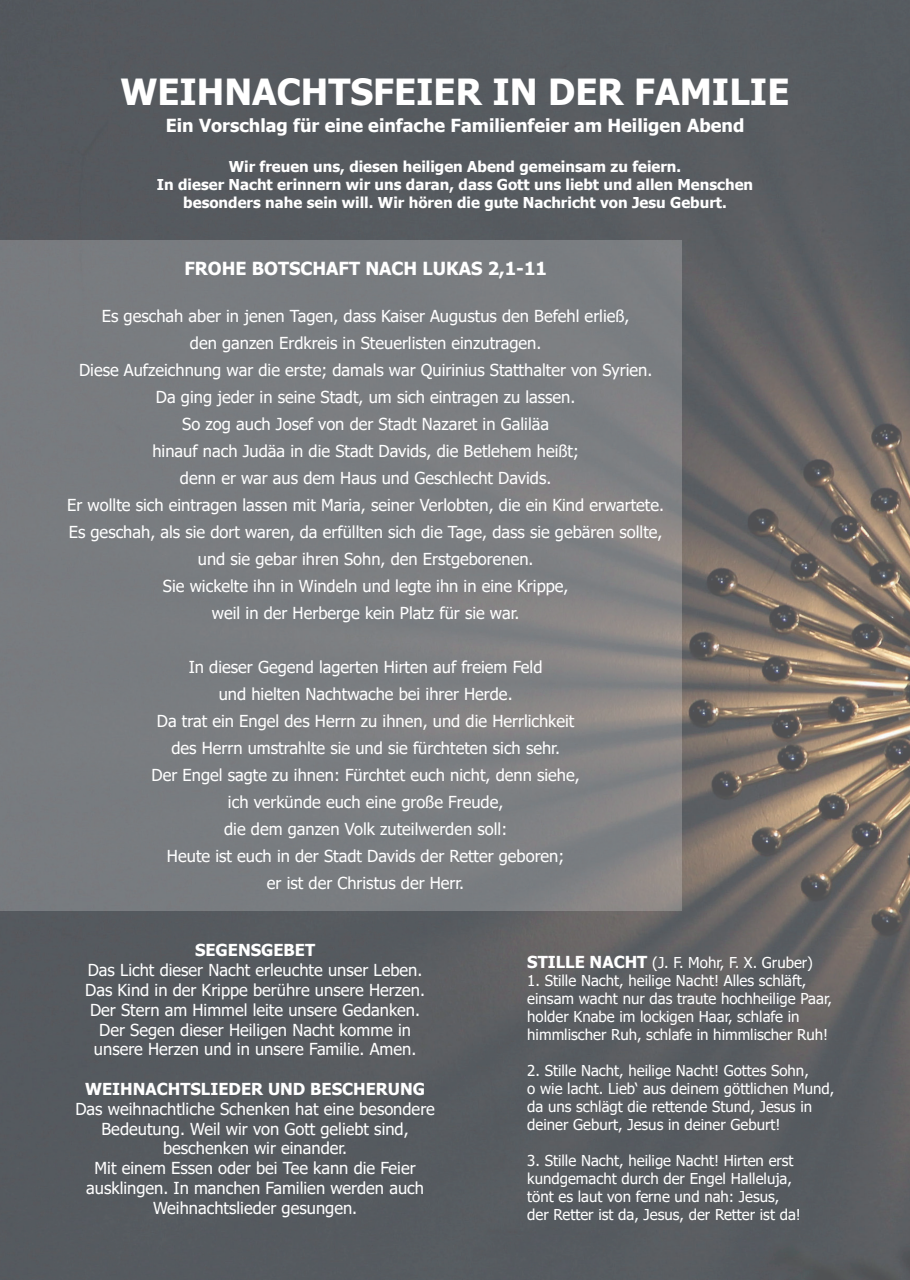
<style>
.page{position:relative;width:910px;height:1280px;background:#fff}
.page>*{position:absolute;margin:0;border:0;box-sizing:border-box;transform-origin:0 0}
.t1{font:700 36px "Tahoma";color:#fff}
.t2{font:700 18px "Tahoma";color:#fff}
.t3{font:16.5px/27px "Tahoma";color:#fff;text-align:center}
.t4{font:700 16.5px "Tahoma";color:#fff}
.t5{font:15px/18px "Tahoma";color:#fff}
.t6{font:700 15px/18px "Tahoma";color:#fff;text-align:center}
.s1{font-weight:700;font-size:16.5px}
</style>
<div class="page">
<img style="left:0;top:0;width:910px;height:1280px">
<div style="left:0;top:240px;width:681px;height:670px;background:linear-gradient(to right,#767a7e,#828284)"></div>
<h1 class="t1" style="left:120px;top:66px;width:671px">WEIHNACHTSFEIER IN DER FAMILIE</h1>
<p class="t2" style="left:166px;top:112px;width:580px">Ein Vorschlag für eine einfache Familienfeier am Heiligen Abend</p>
<p class="t6" style="left:157px;top:159px;width:598px">Wir freuen uns, diesen heiligen Abend gemeinsam zu feiern.<br>In dieser Nacht erinnern wir uns daran, dass Gott uns liebt und allen Menschen besonders nahe sein will. Wir hören die gute Nachricht von Jesu Geburt.</p>
<p class="t2" style="left:184px;top:256px;width:364px">FROHE BOTSCHAFT NACH LUKAS 2,1-11</p>
<p class="t3" style="left:67px;top:303px;width:598px">Es geschah aber in jenen Tagen, dass Kaiser Augustus den Befehl erließ,<br>den ganzen Erdkreis in Steuerlisten einzutragen.<br>Diese Aufzeichnung war die erste; damals war Quirinius Statthalter von Syrien.<br>Da ging jeder in seine Stadt, um sich eintragen zu lassen.<br>So zog auch Josef von der Stadt Nazaret in Galiläa<br>hinauf nach Judäa in die Stadt Davids, die Betlehem heißt;<br>denn er war aus dem Haus und Geschlecht Davids.<br>Er wollte sich eintragen lassen mit Maria, seiner Verlobten, die ein Kind erwartete.<br>Es geschah, als sie dort waren, da erfüllten sich die Tage, dass sie gebären sollte, und sie gebar ihren Sohn, den Erstgeborenen.<br>Sie wickelte ihn in Windeln und legte ihn in eine Krippe,<br>weil in der Herberge kein Platz für sie war.</p>
<p class="t3" style="left:152px;top:654px;width:430px">In dieser Gegend lagerten Hirten auf freiem Feld<br>und hielten Nachtwache bei ihrer Herde.<br>Da trat ein Engel des Herrn zu ihnen, und die Herrlichkeit des Herrn umstrahlte sie und sie fürchteten sich sehr.<br>Der Engel sagte zu ihnen: Fürchtet euch nicht, denn siehe, ich verkünde euch eine große Freude,<br>die dem ganzen Volk zuteilwerden soll:<br>Heute ist euch in der Stadt Davids der Retter geboren;<br>er ist der Christus der Herr.</p>
<p class="t4" style="left:195px;top:939px;width:122px">SEGENSGEBET</p>
<p class="t3" style="left:85px;top:961px;width:341px;line-height:19.8px">Das Licht dieser Nacht erleuchte unser Leben.<br>Das Kind in der Krippe berühre unsere Herzen.<br>Der Stern am Himmel leite unsere Gedanken.<br>Der Segen dieser Heiligen Nacht komme in unsere Herzen und in unsere Familie. Amen.</p>
<p class="t4" style="left:85px;top:1077px;width:341px">WEIHNACHTSLIEDER UND BESCHERUNG</p>
<p class="t3" style="left:75px;top:1100px;width:361px;line-height:19.8px">Das weihnachtliche Schenken hat eine besondere Bedeutung. Weil wir von Gott geliebt sind, beschenken wir einander.<br>Mit einem Essen oder bei Tee kann die Feier ausklingen. In manchen Familien werden auch Weihnachtslieder gesungen.</p>
<p class="t5" style="left:527px;top:954px;width:287px"><span class="s1">STILLE NACHT</span> (J. F. Mohr, F. X. Gruber)</p>
<p class="t5" style="left:527px;top:972px;width:306px">1. Stille Nacht, heilige Nacht! Alles schläft, einsam wacht nur das traute hochheilige Paar, holder Knabe im lockigen Haar, schlafe in himmlischer Ruh, schlafe in himmlischer Ruh!</p>
<p class="t5" style="left:527px;top:1062px;width:309px">2. Stille Nacht, heilige Nacht! Gottes Sohn,<br>o wie lacht. Lieb‘ aus deinem göttlichen Mund, da uns schlägt die rettende Stund, Jesus in deiner Geburt, Jesus in deiner Geburt!</p>
<p class="t5" style="left:527px;top:1152px;width:275px">3. Stille Nacht, heilige Nacht! Hirten erst kundgemacht durch der Engel Halleluja, tönt es laut von ferne und nah: Jesus, der Retter ist da, Jesus, der Retter ist da!</p>
</div>
